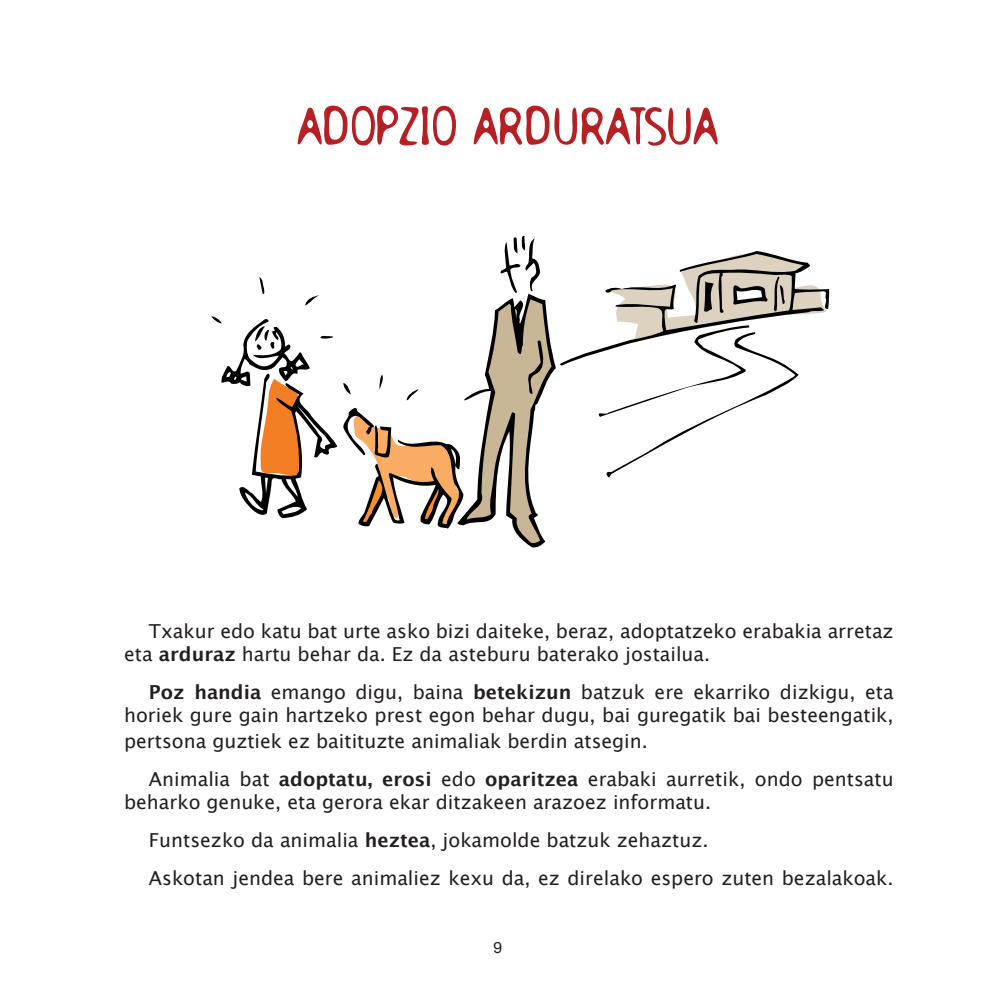
<style>
.page{position:relative;width:993px;height:993px;background:#fff}
.page>*{position:absolute;margin:0;border:0;box-sizing:border-box;transform-origin:0 0}
.t1{font:52.5px "Holstein";color:#b62024}
.t2{font:19.25px/38px "Lucida Grande";color:#231f20}
.t3{font:15.75px "Helvetica Neue";color:#231f20}
.s1{font-weight:700}
</style>
<div class="page">
<svg style="left:211px;top:235px;width:617px;height:313px"></svg>
<h1 class="t1" style="left:297px;top:93px;width:421px">ADOPZIO ARDURATSUA</h1>
<p class="t2" style="left:124px;top:619px;width:770px;line-height:23.1px;text-indent:25px">Txakur edo katu bat urte asko bizi daiteke, beraz, adoptatzeko erabakia arretaz eta <span class="s1">arduraz</span> hartu behar da. Ez da asteburu baterako jostailua.</p>
<p class="t2" style="left:124px;top:681px;width:770px;line-height:23.1px;text-align:right"><span class="s1">Poz handia</span> emango digu, baina <span class="s1">betekizun</span> batzuk ere ekarriko dizkigu, eta horiek gure gain hartzeko prest egon behar dugu, bai guregatik bai besteengatik,</p>
<p class="t2" style="left:149px;top:721px;width:746px;text-indent:-25px">pertsona guztiek ez baitituzte animaliak berdin atsegin.<br>Animalia bat <span class="s1">adoptatu, erosi</span> edo <span class="s1">oparitzea</span> erabaki aurretik, ondo pentsatu</p>
<p class="t2" style="left:149px;top:782px;width:746px;text-indent:-25px">beharko genuke, eta gerora ekar ditzakeen arazoez informatu.<br>Funtsezko da animalia <span class="s1">heztea</span>, jokamolde batzuk zehaztuz.<br>Askotan jendea bere animaliez kexu da, ez direlako espero zuten bezalakoak.</p>
<p class="t3" style="left:493px;top:938px;width:10px">9</p>
</div>
